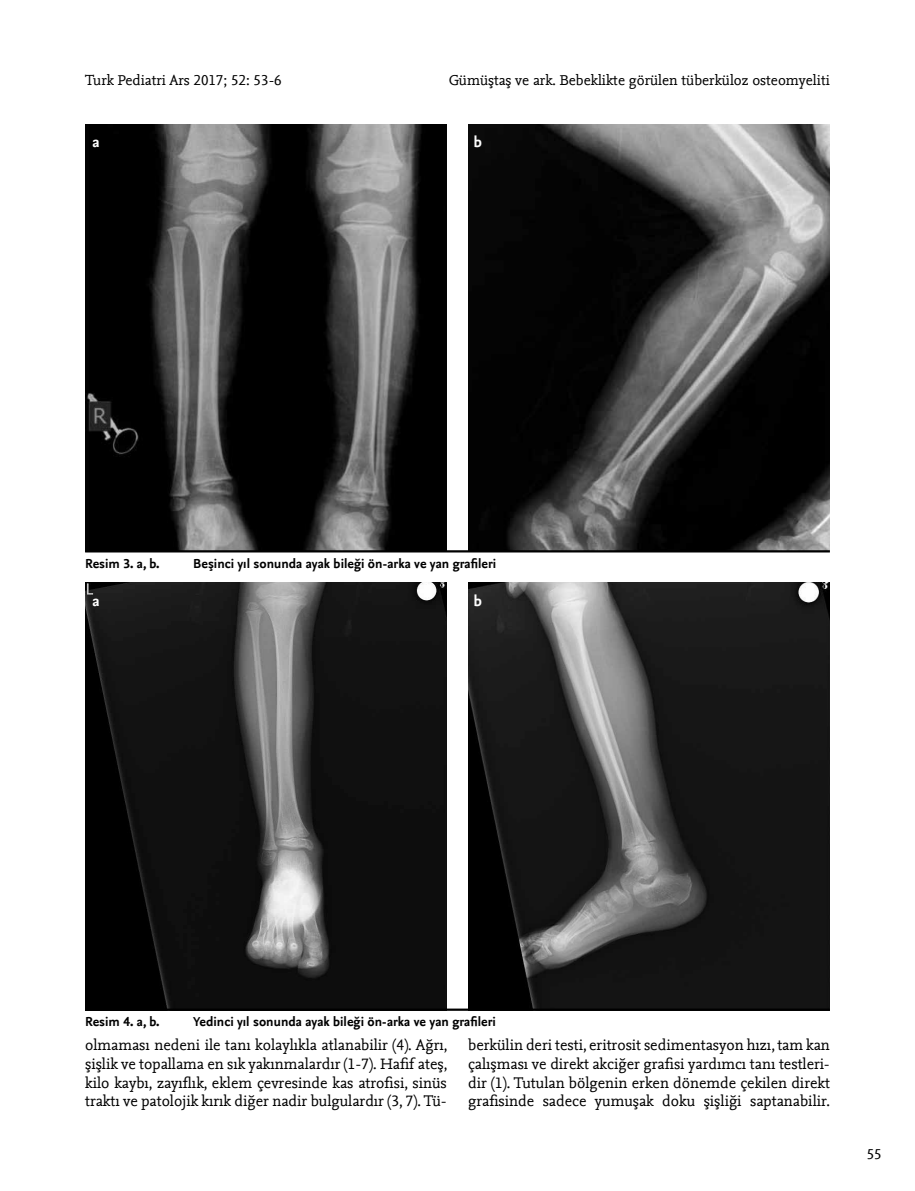
<style>
.page{position:relative;width:915px;height:1191px;background:#fff}
.page>*{position:absolute;margin:0;border:0;box-sizing:border-box;transform-origin:0 0}
.t1{font:15.75px/18.8px "Nexus Mix TF";color:#000;text-align:justify}
.t2{font:700 15.75px "Nexus Sans TF";color:#fff}
.t3{font:15px "Nexus Mix TF";color:#000}
.t4{font:700 13.5px "Nexus Sans TF";color:#000}
</style>
<div class="page">
<img style="left:85px;top:124px;width:361px;height:426px">
<img style="left:468px;top:124px;width:361px;height:426px">
<hr style="left:85px;top:550px;width:744px;height:2px;background:#000">
<img style="left:85px;top:583px;width:361px;height:425px">
<img style="left:468px;top:583px;width:361px;height:425px">
<hr style="left:85px;top:1008px;width:744px;height:2px;background:#000">
<p class="t3" style="left:85px;top:71px;width:198px">Turk Pediatri Ars 2017; 52: 53-6</p>
<p class="t3" style="left:448px;top:71px;width:382px">Gümüştaş ve ark. Bebeklikte görülen tüberküloz osteomyeliti</p>
<p class="t2" style="left:92px;top:133px;width:9px">a</p>
<p class="t2" style="left:473px;top:133px;width:10px">b</p>
<p class="t4" style="left:85px;top:555px;width:76px">Resim 3. a, b.</p>
<p class="t4" style="left:193px;top:555px;width:304px">Beşinci yıl sonunda ayak bileği ön-arka ve yan grafileri</p>
<p class="t2" style="left:92px;top:591px;width:9px">a</p>
<p class="t2" style="left:473px;top:591px;width:10px">b</p>
<p class="t4" style="left:85px;top:1013px;width:76px">Resim 4. a, b.</p>
<p class="t4" style="left:193px;top:1013px;width:304px">Yedinci yıl sonunda ayak bileği ön-arka ve yan grafileri</p>
<p class="t1" style="left:85px;top:1035px;width:363px">olmaması nedeni ile tanı kolaylıkla atlanabilir (4). Ağrı, şişlik ve topallama en sık yakınmalardır (1-7). Hafif ateş, kilo kaybı, zayıflık, eklem çevresinde kas atrofisi, sinüs traktı ve patolojik kırık diğer nadir bulgulardır (3, 7). Tü-</p>
<p class="t1" style="left:468px;top:1035px;width:363px">berkülin deri testi, eritrosit sedimentasyon hızı, tam kan çalışması ve direkt akciğer grafisi yardımcı tanı testleri&shy;dir (1). Tutulan bölgenin erken dönemde çekilen direkt grafisinde sadece yumuşak doku şişliği saptanabilir.</p>
<p class="t3" style="left:866px;top:1145px;width:16px">55</p>
</div>
